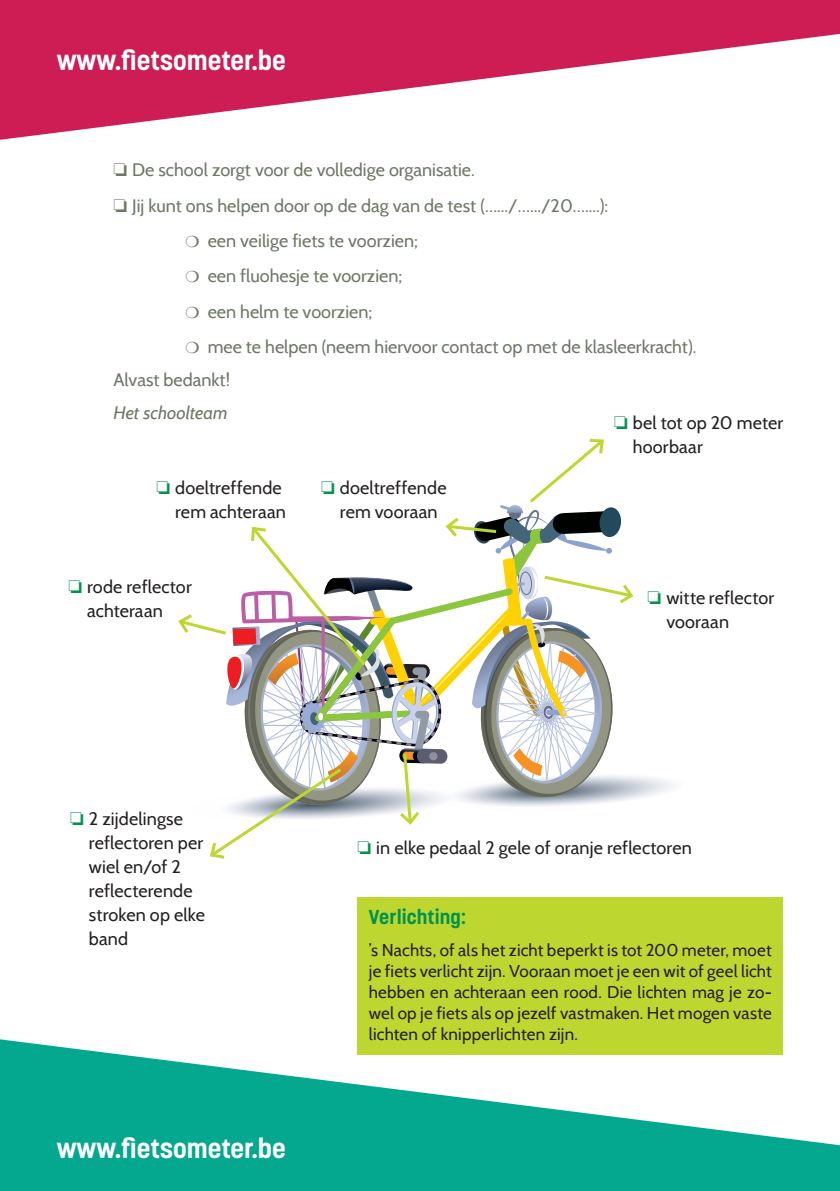
<style>
.page{position:relative;width:840px;height:1191px;background:#fff}
.page>*{position:absolute;margin:0;border:0;box-sizing:border-box;transform-origin:0 0}
.t1{font:700 27.2px "Korolev";color:#fff}
.t2{font:700 20px "Korolev";color:#00934d}
.t3{font:18px "Cabin";color:#6d7864}
.t4{font:18px/24px "Cabin";letter-spacing:.01em;color:#231f20}
.t5{font:italic 18px "Cabin";color:#6d7864}
.t6{font:17px/21px "Cabin";letter-spacing:.01em;color:#231f20;text-align:justify}
.s1{color:#00934d}
</style>
<div class="page">
<svg style="left:0;top:1039px;width:839px;height:152px;fill:#03a88f"></svg>
<svg style="left:0;top:0;width:839px;height:140px;fill:#cd1d54"></svg>
<div style="left:357px;top:897px;width:425px;height:157px;background:#bed630"></div>
<svg style="left:178px;top:438px;width:496px;height:421px"></svg>
<h1 class="t1" style="left:57px;top:43px;width:230px">www.fietsometer.be</h1>
<p class="t3" style="left:113px;top:159px;width:362px">❏ De school zorgt voor de volledige organisatie.</p>
<p class="t3" style="left:113px;top:194px;width:496px">❏ Jij kunt ons helpen door op de dag van de test (….../….../20…....):</p>
<p class="t3" style="left:185px;top:230px;width:234px">❍ een veilige fiets te voorzien;</p>
<p class="t3" style="left:185px;top:265px;width:218px">❍ een fluohesje te voorzien;</p>
<p class="t3" style="left:185px;top:300px;width:188px">❍ een helm te voorzien;</p>
<p class="t3" style="left:185px;top:336px;width:512px">❍ mee te helpen (neem hiervoor contact op met de klasleerkracht).</p>
<p class="t3" style="left:113px;top:369px;width:118px">Alvast bedankt!</p>
<p class="t5" style="left:113px;top:401px;width:116px">Het schoolteam</p>
<p class="t4" style="left:632px;top:410px;width:152px;text-indent:-19px"><span class="s1">❏</span> bel tot op 20 meter hoorbaar</p>
<p class="t4" style="left:156px;top:475px;width:131px;text-align:right"><span class="s1">❏</span> doeltreffende rem achteraan</p>
<p class="t4" style="left:321px;top:475px;width:127px;text-align:center"><span class="s1">❏</span> doeltreffende rem vooraan</p>
<p class="t4" style="left:68px;top:574px;width:125px;text-align:center"><span class="s1">❏</span> rode reflector achteraan</p>
<p class="t4" style="left:666px;top:585px;width:109px;text-indent:-19px"><span class="s1">❏</span> witte reflector vooraan</p>
<p class="t4" style="left:89px;top:806px;width:117px;text-indent:-19px"><span class="s1">❏</span> 2 zijdelingse reflectoren per wiel en/of 2 reflecterende stroken op elke band</p>
<h1 class="t1" style="left:57px;top:1131px;width:230px">www.fietsometer.be</h1>
<p class="t4" style="left:357px;top:835px;width:335px"><span class="s1">❏</span> in elke pedaal 2 gele of oranje reflectoren</p>
<p class="t2" style="left:369px;top:904px;width:98px">Verlichting:</p>
<p class="t6" style="left:369px;top:940px;width:404px">’s Nachts, of als het zicht beperkt is tot 200 meter, moet je fiets verlicht zijn. Vooraan moet je een wit of geel licht hebben en achteraan een rood. Die lichten mag je zo&shy;wel op je fiets als op jezelf vastmaken. Het mogen vaste lichten of knipperlichten zijn.</p>
</div>
